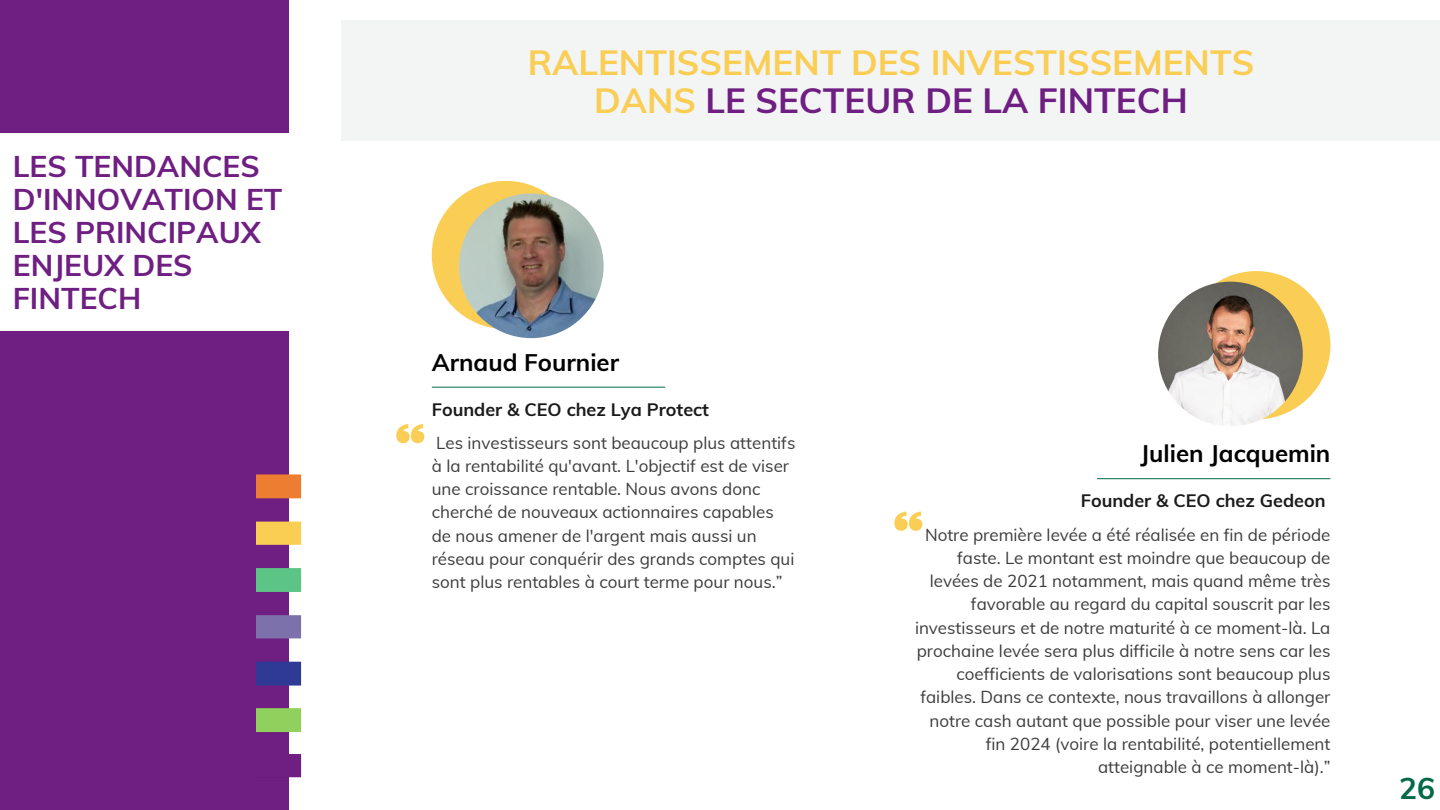
<style>
.page{position:relative;width:1440px;height:810px;background:#fff}
.page>*{position:absolute;margin:0;border:0;box-sizing:border-box;transform-origin:0 0}
.t1{font:700 35px "Muli";color:#face55}
.t2{font:700 35px "Muli";color:#6f1f82}
.t3{font:700 30px/33px "Muli";color:#6f1f82}
.t4{font:700 30px "Muli";color:#036948}
.t5{font:700 24px "Muli";color:#000}
.t6{font:700 18px "Muli";color:#1b1a1a}
.t7{font:17px/23.2px "Muli";color:#3d3c3c;text-align:right}
.s1{color:#face55}
</style>
<div class="page">
<div style="left:0;top:0;width:288px;height:810px;background:#6f1f82"></div>
<div style="left:0;top:133px;width:341px;height:198px;background:#fff"></div>
<img style="left:257px;top:468px;width:45px;height:317px">
<div style="left:432px;top:181px;width:148px;height:148px;background:#face55;border-radius:50%"></div>
<img style="left:459px;top:193px;width:145px;height:145px;border-radius:50%">
<svg style="left:396px;top:424px;width:28px;height:19px"></svg>
<hr style="left:432px;top:387px;width:233px;height:1px;background:#036a49">
<div style="left:1182px;top:271px;width:148px;height:148px;background:#face55;border-radius:50%"></div>
<img style="left:1158px;top:282px;width:145px;height:144px;border-radius:50%">
<hr style="left:1097px;top:478px;width:233px;height:1px;background:#036a49">
<svg style="left:894px;top:511px;width:28px;height:20px"></svg>
<div style="left:341px;top:21px;width:1099px;height:120px;background:#f3f4f4"></div>
<p class="t3" style="left:13px;top:150px;width:271px">LES TENDANCES<br>D'INNOVATION ET<br>LES PRINCIPAUX<br>ENJEUX DES<br>FINTECH</p>
<p class="t1" style="left:528px;top:39px;width:728px">RALENTISSEMENT DES INVESTISSEMENTS</p>
<p class="t2" style="left:594px;top:78px;width:595px"><span class="s1">DANS</span> LE SECTEUR DE LA FINTECH</p>
<p class="t5" style="left:432px;top:347px;width:189px">Arnaud Fournier</p>
<p class="t6" style="left:432px;top:398px;width:279px">Founder &amp; CEO chez Lya Protect</p>
<p class="t7" style="left:432px;top:431px;width:365px;text-align:left">Les investisseurs sont beaucoup plus attentifs à la rentabilité qu'avant. L'objectif est de viser une croissance rentable. Nous avons donc cherché de nouveaux actionnaires capables de nous amener de l'argent mais aussi un réseau pour conquérir des grands comptes qui sont plus rentables à court terme pour nous.”</p>
<p class="t5" style="left:1141px;top:438px;width:191px">Julien Jacquemin</p>
<p class="t6" style="left:1081px;top:489px;width:246px">Founder &amp; CEO chez Gedeon</p>
<p class="t7" style="left:915px;top:523px;width:417px">Notre première levée a été réalisée en fin de période faste. Le montant est moindre que beaucoup de levées de 2021 notamment, mais quand même très favorable au regard du capital souscrit par les investisseurs et de notre maturité à ce moment-là. La prochaine levée sera plus difficile à notre sens car les coefficients de valorisations sont beaucoup plus faibles. Dans ce contexte, nous travaillons à allonger notre cash autant que possible pour viser une levée fin 2024 (voire la rentabilité, potentiellement atteignable à ce moment-là).”</p>
<p class="t4" style="left:1399px;top:769px;width:38px">26</p>
</div>
